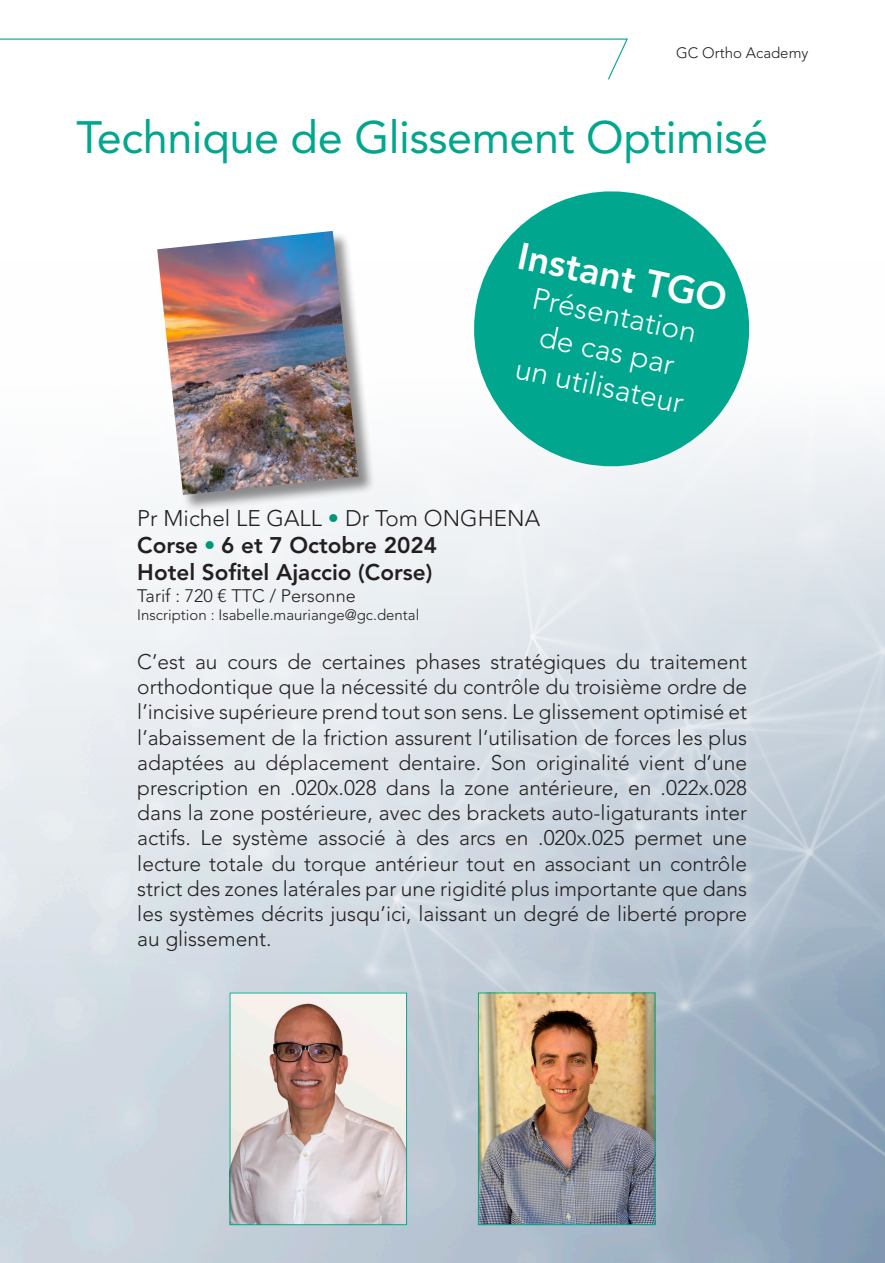
<style>
.page{position:relative;width:885px;height:1263px;background:#fff}
.page>*{position:absolute;margin:0;border:0;box-sizing:border-box;transform-origin:0 0}
.t1{font:45px "Avenir LT Std";letter-spacing:-.01em;color:#00a78e}
.t2{font:800 37.5px "Avenir LT Std";color:#fff}
.t3{font:300 30px/36px "Avenir LT Std";color:#fff;text-align:center}
.t4{font:800 22.5px/27px "Avenir LT Std";color:#231f20}
.t5{font:300 21px/25.2px "Avenir LT Std";color:#231f20;text-align:justify}
.t6{font:300 18px "Avenir LT Std";color:#231f20}
.t7{font:300 15px "Avenir LT Std";color:#231f20}
.s1{font-weight:300}
.s2{font-weight:300;color:#009778}
</style>
<div class="page">
<svg style="left:0;top:38px;width:628px;height:42px"></svg>
<img style="left:0;top:426px;width:884px;height:837px">
<div style="left:158px;top:231px;width:217px;height:280px;background:#231f20;opacity:.5"></div>
<img style="left:157px;top:231px;width:201px;height:264px">
<svg style="left:461px;top:191px;width:300px;height:288px;fill:#00a78e"></svg>
<img style="left:231px;top:994px;width:174px;height:229px">
<div style="left:229px;top:992px;width:178px;height:233px;border:1px solid #00a78e"></div>
<img style="left:480px;top:994px;width:173px;height:229px">
<div style="left:478px;top:992px;width:177px;height:233px;border:1px solid #00a78e"></div>
<p class="t7" style="left:676px;top:44px;width:134px">GC Ortho Academy</p>
<h1 class="t1" style="left:77px;top:111px;width:693px">Technique de Glissement Optimisé</h1>
<h2 class="t2" style="left:523px;top:233px;width:214px;rotate:12deg">Instant TGO</h2>
<h3 class="t3" style="left:534px;top:280px;width:173px;rotate:12deg">Présentation de cas par un utilisateur</h3>
<p class="t4" style="left:137px;top:505px;width:404px"><span class="s1">Pr Michel LE GALL</span> <span class="s2">•</span> <span class="s1">Dr Tom ONGHENA<br></span>Corse <span class="s2">•</span> 6 et 7 Octobre 2024<br>Hotel Sofitel Ajaccio (Corse)</p>
<p class="t6" style="left:137px;top:585px;width:220px">Tarif : 720 € TTC / Personne</p>
<p class="t7" style="left:137px;top:606px;width:283px">Inscription : Isabelle.mauriange@gc.dental</p>
<p class="t5" style="left:137px;top:649px;width:611px">C’est au cours de certaines phases stratégiques du traitement orthodontique que la nécessité du contrôle du troisième ordre de l’incisive supérieure prend tout son sens. Le glissement optimisé et l’abaissement de la friction assurent l’utilisation de forces les plus adaptées au déplacement dentaire. Son originalité vient d’une prescription en .020x.028 dans la zone antérieure, en .022x.028 dans la zone postérieure, avec des brackets auto-ligaturants inter actifs. Le système associé à des arcs en .020x.025 permet une lecture totale du torque antérieur tout en associant un contrôle strict des zones latérales par une rigidité plus importante que dans les systèmes décrits jusqu’ici, laissant un degré de liberté propre au glissement.</p>
</div>
